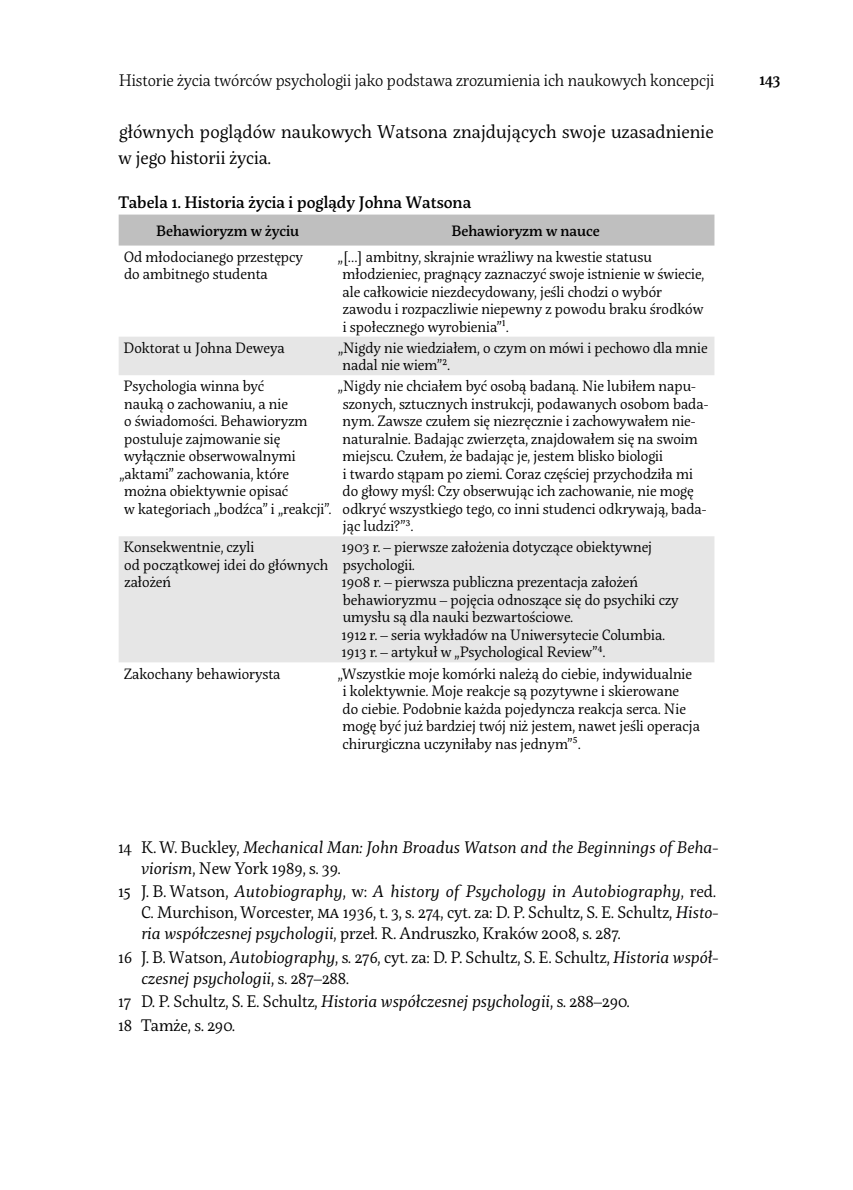
<style>
.page{position:relative;width:853px;height:1190px;background:#fff}
.page>*{position:absolute;margin:0;border:0;box-sizing:border-box;transform-origin:0 0}
.t1{font:18.38px/26.2px "Servus";letter-spacing:.005em;color:#000}
.t2{font:16.62px/21px "Servus";color:#000}
.t3{font:italic 16.62px/21px "Servus";color:#000}
.t4{font:300 16.62px "Servus";letter-spacing:-.005em;color:#000}
.t5{font:500 16.62px "Servus";color:#000}
.t6{font:14.88px/17.5px "Servus";color:#000}
.t7{font:500 14.88px "Servus";color:#000}
.s1{color:#fff}
.s2{font-style:normal}
.s3{font-style:italic}
</style>
<div class="page">
<div style="left:119px;top:215px;width:595px;height:31px;background:#bfbfbf"></div>
<svg style="left:119px;top:337px;width:595px;height:325px;fill:#e6e6e6"></svg>
<p class="t4" style="left:119px;top:73px;width:597px">Historie życia twórców psychologii jako podstawa zrozumienia ich naukowych koncepcji</p>
<p class="t5" style="left:758px;top:73px;width:23px">143</p>
<p class="t1" style="left:119px;top:120px;width:596px">głównych poglądów naukowych Watsona znajdujących swoje uzasadnienie w jego historii życia.</p>
<p class="t5" style="left:118px;top:195px;width:425px">Tabela 1. Historia życia i poglądy Johna Watsona <span class="s1">14 15 16 17 18</span></p>
<p class="t7" style="left:156px;top:225px;width:145px">Behawioryzm w życiu</p>
<p class="t7" style="left:451px;top:225px;width:150px">Behawioryzm w nauce</p>
<p class="t6" style="left:124px;top:249px;width:181px">Od młodocianego przestępcy do ambitnego studenta</p>
<p class="t6" style="left:342px;top:249px;width:363px;text-indent:-5px">„[…] ambitny, skrajnie wrażliwy na kwestie statusu młodzieniec, pragnący zaznaczyć swoje istnienie w świecie, ale całkowicie niezdecydowany, jeśli chodzi o wybór zawodu i rozpaczliwie niepewny z powodu braku środków i społecznego wyrobienia”1.</p>
<p class="t6" style="left:123px;top:340px;width:163px">Doktorat u Johna Deweya</p>
<p class="t6" style="left:342px;top:340px;width:366px;text-indent:-5px">„Nigdy nie wiedziałem, o czym on mówi i pechowo dla mnie nadal nie wiem”2.</p>
<p class="t6" style="left:123px;top:379px;width:142px">Psychologia winna być</p>
<p class="t6" style="left:124px;top:396px;width:165px">nauką o zachowaniu, a nie</p>
<p class="t6" style="left:124px;top:414px;width:185px">o świadomości. Behawioryzm</p>
<p class="t6" style="left:124px;top:431px;width:158px">postuluje zajmowanie się</p>
<p class="t6" style="left:124px;top:449px;width:173px">wyłącznie obserwowalnymi</p>
<p class="t6" style="left:119px;top:466px;width:171px">„aktami” zachowania, które</p>
<p class="t6" style="left:124px;top:484px;width:165px">można obiektywnie opisać</p>
<p class="t6" style="left:124px;top:501px;width:208px">w kategoriach „bodźca” i „reakcji”.</p>
<p class="t6" style="left:342px;top:379px;width:367px;text-indent:-5px">„Nigdy nie chciałem być osobą badaną. Nie lubiłem napu&shy;szonych, sztucznych instrukcji, podawanych osobom bada&shy;nym. Zawsze czułem się niezręcznie i zachowywałem nie&shy;naturalnie. Badając zwierzęta, znajdowałem się na swoim miejscu. Czułem, że badając je, jestem blisko biologii<br>i twardo stąpam po ziemi. Coraz częściej przychodziła mi do głowy myśl: Czy obserwując ich zachowanie, nie mogę odkryć wszystkiego tego, co inni studenci odkrywają, bada&shy;jąc ludzi?”3.</p>
<p class="t6" style="left:123px;top:540px;width:206px">Konsekwentnie, czyli<br>od początkowej idei do głównych założeń</p>
<p class="t6" style="left:341px;top:540px;width:338px">1903 r. – pierwsze założenia dotyczące obiektywnej psychologii.<br>1908 r. – pierwsza publiczna prezentacja założeń behawioryzmu – pojęcia odnoszące się do psychiki czy umysłu są dla nauki bezwartościowe.<br>1912 r. – seria wykładów na Uniwersytecie Columbia.<br>1913 r. – artykuł w „Psychological Review”4.</p>
<p class="t6" style="left:124px;top:666px;width:158px">Zakochany behawiorysta</p>
<p class="t6" style="left:342px;top:666px;width:359px;text-indent:-5px">„Wszystkie moje komórki należą do ciebie, indywidualnie<br>i kolektywnie. Moje reakcje są pozytywne i skierowane<br>do ciebie. Podobnie każda pojedyncza reakcja serca. Nie mogę być już bardziej twój niż jestem, nawet jeśli operacja chirurgiczna uczyniłaby nas jednym”5.</p>
<p class="t3" style="left:141px;top:838px;width:578px;text-indent:-23px"><span class="s2">14 K. W. Buckley,</span> Mechanical Man: John Broadus Watson and the Beginnings of Beha&shy;viorism<span class="s2">, New York 1989, s. 39.</span></p>
<p class="t2" style="left:141px;top:882px;width:578px;text-indent:-23px">15 J. B. Watson, <span class="s3">Autobiography</span>, w: <span class="s3">A history of Psychology in Autobiography</span>, red.<br>C. Murchison, Worcester, ma 1936, t. 3, s. 274, cyt. za: D. P. Schultz, S. E. Schultz, <span class="s3">Histo&shy;ria współczesnej psychologii</span>, przeł. R. Andruszko, Kraków 2008, s. 287.</p>
<p class="t2" style="left:141px;top:948px;width:578px;text-indent:-23px">16 J. B. Watson, <span class="s3">Autobiography</span>, s. 276, cyt. za: D. P. Schultz, S. E. Schultz, <span class="s3">Historia współ&shy;czesnej psychologii</span>, s. 287–288.</p>
<p class="t2" style="left:118px;top:991px;width:513px;line-height:23.4px">17 D. P. Schultz, S. E. Schultz, <span class="s3">Historia współczesnej psychologii</span>, s. 288–290.<br>18 Tamże, s. 290.</p>
</div>
